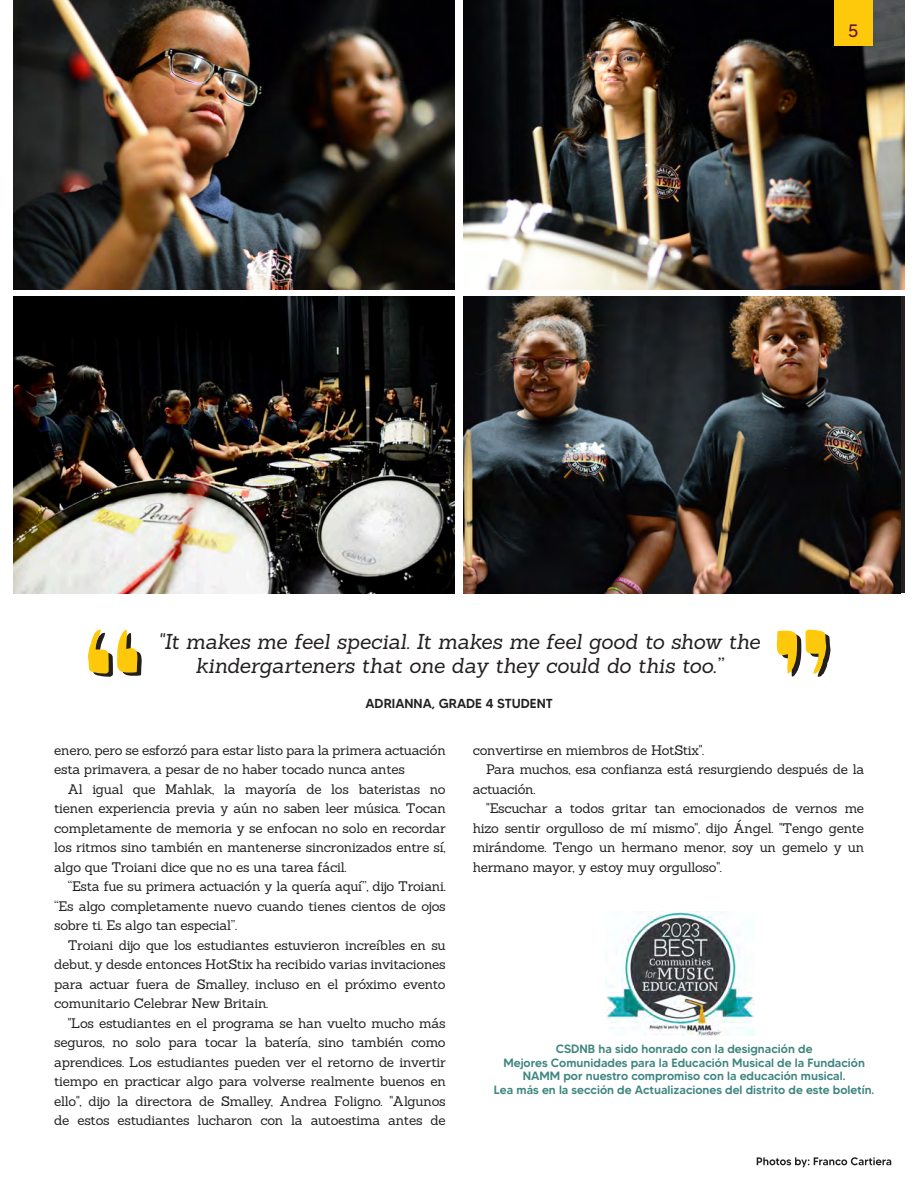
<style>
.page{position:relative;width:918px;height:1188px;background:#fff}
.page>*{position:absolute;margin:0;border:0;box-sizing:border-box;transform-origin:0 0}
.t1{font:italic 21px "Sanchez";letter-spacing:-.01em;color:#231f20}
.t2{font:18px "MADETOMMY";color:#661633}
.t3{font:13.5px/19.5px "Sanchez";letter-spacing:-.02em;color:#231f20;text-align:justify}
.t4{font:500 13.05px "MADETOMMY";color:#231f20}
.t5{font:500 12px "MADETOMMY";color:#3f8680}
</style>
<div class="page">
<img style="left:464px;top:0;width:440px;height:289px">
<img style="left:14px;top:0;width:441px;height:289px">
<img style="left:464px;top:297px;width:437px;height:296px">
<img style="left:14px;top:297px;width:441px;height:296px">
<div style="left:834px;top:0;width:38px;height:46px;background:#fec80b"></div>
<img style="left:605px;top:912px;width:149px;height:123px">
<svg style="left:88px;top:630px;width:54px;height:47px"></svg>
<svg style="left:777px;top:629px;width:53px;height:48px"></svg>
<svg style="left:757px;top:1157px;width:134px;height:10px"></svg>
<p class="t2" style="left:848px;top:20px;width:12px">5</p>
<p class="t1" style="left:158px;top:628px;width:604px">"It makes me feel special. It makes me feel good to show the</p>
<p class="t1" style="left:196px;top:652px;width:529px">kindergarteners that one day they could do this too.”</p>
<p class="t4" style="left:365px;top:696px;width:189px">ADRIANNA, GRADE 4 STUDENT</p>
<p class="t3" style="left:54px;top:740px;width:393px">enero, pero se esforzó para estar listo para la primera actuación esta primavera, a pesar de no haber tocado nunca antes</p>
<p class="t3" style="left:54px;top:779px;width:393px;text-indent:14px">Al igual que Mahlak, la mayoría de los bateristas no tienen experiencia previa y aún no saben leer música. Tocan completamente de memoria y se enfocan no solo en recordar los ritmos sino también en mantenerse sincronizados entre sí, algo que Troiani dice que no es una tarea fácil.</p>
<p class="t3" style="left:54px;top:877px;width:393px;text-indent:14px">“Esta fue su primera actuación y la quería aquí”, dijo Troiani. “Es algo completamente nuevo cuando tienes cientos de ojos sobre ti. Es algo tan especial”.</p>
<p class="t3" style="left:54px;top:935px;width:393px;text-indent:14px">Troiani dijo que los estudiantes estuvieron increíbles en su debut, y desde entonces HotStix ha recibido varias invitaciones para actuar fuera de Smalley, incluso en el próximo evento comunitario Celebrar New Britain.</p>
<p class="t3" style="left:54px;top:1013px;width:393px;text-indent:14px">"Los estudiantes en el programa se han vuelto mucho más seguros, no solo para tocar la batería, sino también como aprendices. Los estudiantes pueden ver el retorno de invertir tiempo en practicar algo para volverse realmente buenos en ello", dijo la directora de Smalley, Andrea Foligno. "Algunos de estos estudiantes lucharon con la autoestima antes de</p>
<p class="t3" style="left:473px;top:740px;width:233px">convertirse en miembros de HotStix".</p>
<p class="t3" style="left:473px;top:759px;width:393px;text-indent:14px">Para muchos, esa confianza está resurgiendo después de la actuación.</p>
<p class="t3" style="left:473px;top:798px;width:393px;text-indent:14px">"Escuchar a todos gritar tan emocionados de vernos me hizo sentir orgulloso de mí mismo", dijo Ángel. "Tengo gente mirándome. Tengo un hermano menor, soy un gemelo y un hermano mayor, y estoy muy orgulloso".</p>
<p class="t5" style="left:556px;top:1042px;width:258px">CSDNB ha sido honrado con la designación de</p>
<p class="t5" style="left:503px;top:1055px;width:363px">Mejores Comunidades para la Educación Musical de la Fundación</p>
<p class="t5" style="left:523px;top:1069px;width:324px">NAMM por nuestro compromiso con la educación musical.</p>
<p class="t5" style="left:494px;top:1082px;width:382px">Lea más en la sección de Actualizaciones del distrito de este boletín.</p>
</div>
